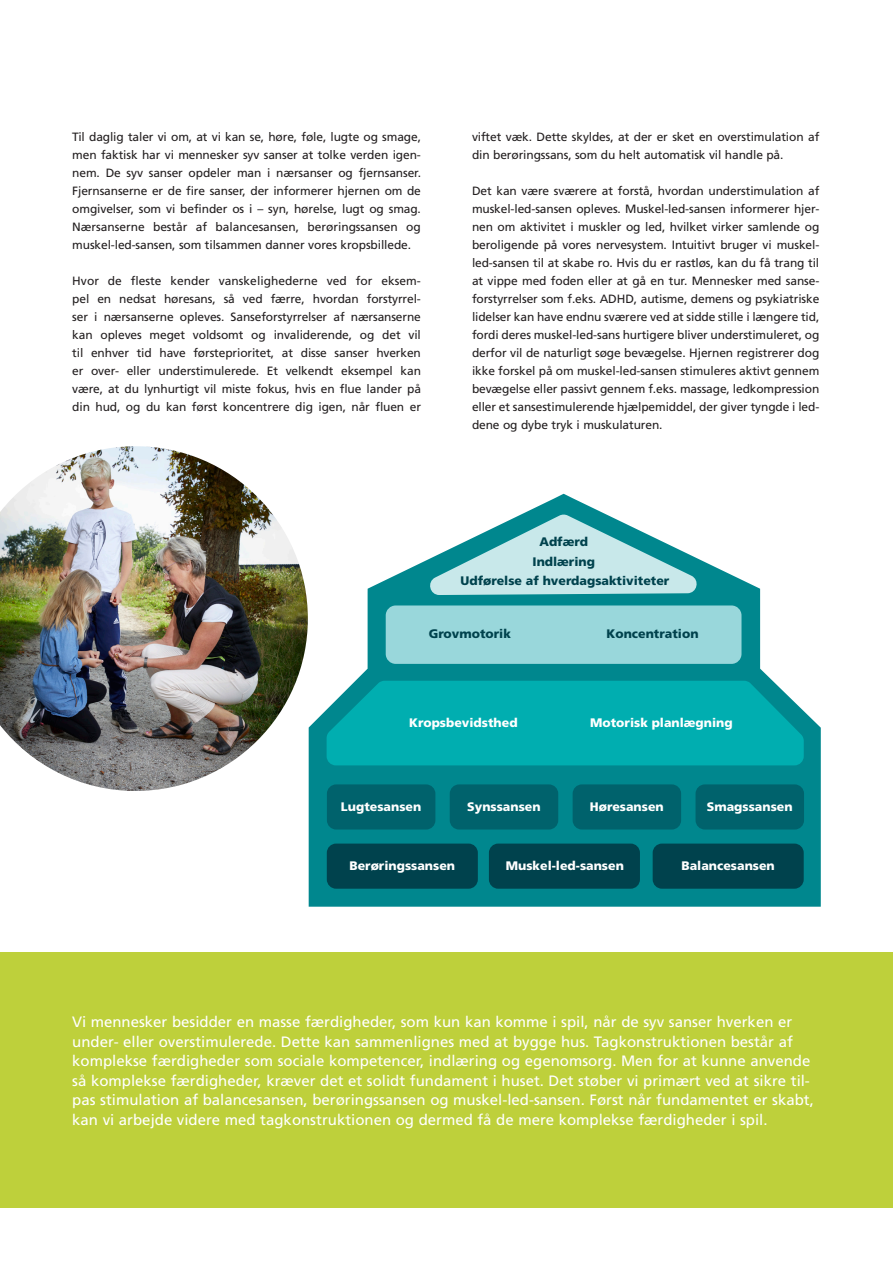
<style>
.page{position:relative;width:893px;height:1263px;background:#fff}
.page>*{position:absolute;margin:0;border:0;box-sizing:border-box;transform-origin:0 0}
.Normal{font:15px/19.5px "Frutiger";color:#fff}
.t1{font:900 12.3px "Frutiger";color:#fff}
.t2{font:900 12.3px "Frutiger";color:#00424d}
.Normal-2{font:12px/18px "Frutiger";letter-spacing:-.01em;color:#231f20;text-align:justify}
</style>
<div class="page">
<div style="left:0;top:952px;width:893px;height:256px;background:#bed03b"></div>
<svg style="left:309px;top:494px;width:512px;height:413px;fill:#00878e"></svg>
<div style="left:327px;top:843px;width:151px;height:46px;background:#00424d;border-radius:9px"></div>
<div style="left:653px;top:843px;width:151px;height:46px;background:#00424d;border-radius:9px"></div>
<div style="left:489px;top:843px;width:151px;height:46px;background:#00424d;border-radius:9px"></div>
<div style="left:450px;top:784px;width:108px;height:45px;background:#00626c;border-radius:9px"></div>
<div style="left:327px;top:784px;width:108px;height:45px;background:#00626c;border-radius:9px"></div>
<div style="left:573px;top:784px;width:108px;height:45px;background:#00626c;border-radius:9px"></div>
<div style="left:695px;top:784px;width:109px;height:45px;background:#00626c;border-radius:9px"></div>
<svg style="left:426px;top:514px;width:274px;height:81px"></svg>
<div style="left:386px;top:605px;width:355px;height:59px;background:#99d7db;border-radius:10px"></div>
<svg style="left:327px;top:681px;width:477px;height:84px;background:#05adaf"></svg>
<img style="left:0;top:446px;width:308px;height:345px">
<p class="Normal-2" style="left:72px;top:128px;width:350px">Til daglig taler vi om, at vi kan se, høre, føle, lugte og smage, men faktisk har vi mennesker syv sanser at tolke verden igen&shy;nem. De syv sanser opdeler man i nærsanser og fjernsanser.<br>Fjernsanserne er de fire sanser, der informerer hjernen om de omgivelser, som vi befinder os i – syn, hørelse, lugt og smag.<br>Nærsanserne består af balancesansen, berøringssansen og muskel-led-sansen, som tilsammen danner vores kropsbillede.</p>
<p class="Normal-2" style="left:72px;top:272px;width:350px">Hvor de fleste kender vanskelighederne ved for eksem&shy;pel en nedsat høresans, så ved færre, hvordan forstyrrel&shy;ser i nærsanserne opleves. Sanseforstyrrelser af nærsanserne kan opleves meget voldsomt og invaliderende, og det vil til enhver tid have førsteprioritet, at disse sanser hverken er over- eller understimulerede. Et velkendt eksempel kan være, at du lynhurtigt vil miste fokus, hvis en flue lander på din hud, og du kan først koncentrere dig igen, når fluen er</p>
<p class="Normal-2" style="left:472px;top:128px;width:349px">viftet væk. Dette skyldes, at der er sket en overstimulation af din berøringssans, som du helt automatisk vil handle på.</p>
<p class="Normal-2" style="left:472px;top:182px;width:349px">Det kan være sværere at forstå, hvordan understimulation af muskel-led-sansen opleves. Muskel-led-sansen informerer hjer&shy;nen om aktivitet i muskler og led, hvilket virker samlende og beroligende på vores nervesystem. Intuitivt bruger vi muskel&shy;led-sansen til at skabe ro. Hvis du er rastløs, kan du få trang til at vippe med foden eller at gå en tur. Mennesker med sanse&shy;forstyrrelser som f.eks. ADHD, autisme, demens og psykiatriske lidelser kan have endnu sværere ved at sidde stille i længere tid, fordi deres muskel-led-sans hurtigere bliver understimuleret, og derfor vil de naturligt søge bevægelse. Hjernen registrerer dog ikke forskel på om muskel-led-sansen stimuleres aktivt gennem bevægelse eller passivt gennem f.eks. massage, ledkompression eller et sansestimulerende hjælpemiddel, der giver tyngde i led&shy;dene og dybe tryk i muskulaturen.</p>
<p class="t2" style="left:539px;top:534px;width:50px">Adfærd</p>
<p class="t2" style="left:533px;top:554px;width:64px">Indlæring</p>
<p class="t2" style="left:460px;top:573px;width:210px">Udførelse af hverdagsaktiviteter</p>
<p class="t2" style="left:429px;top:627px;width:84px">Grovmotorik</p>
<p class="t2" style="left:607px;top:627px;width:94px">Koncentration</p>
<p class="t1" style="left:409px;top:715px;width:110px">Kropsbevidsthed</p>
<p class="t1" style="left:590px;top:715px;width:144px">Motorisk planlægning</p>
<p class="t1" style="left:341px;top:799px;width:82px">Lugtesansen</p>
<p class="t1" style="left:467px;top:799px;width:75px">Synssansen</p>
<p class="t1" style="left:590px;top:799px;width:75px">Høresansen</p>
<p class="t1" style="left:707px;top:799px;width:87px">Smagssansen</p>
<p class="t1" style="left:349px;top:858px;width:107px">Berøringssansen</p>
<p class="t1" style="left:506px;top:858px;width:120px">Muskel-led-sansen</p>
<p class="t1" style="left:681px;top:858px;width:95px">Balancesansen</p>
<p class="Normal" style="left:72px;top:1012px;width:743px">Vi mennesker besidder en masse færdigheder, som kun kan komme i spil, når de syv sanser hverken er under- eller overstimulerede. Dette kan sammenlignes med at bygge hus. Tagkonstruktionen består af komplekse færdigheder som sociale kompetencer, indlæring og egenomsorg. Men for at kunne anvende så komplekse færdigheder, kræver det et solidt fundament i huset. Det støber vi primært ved at sikre til&shy;pas stimulation af balancesansen, berøringssansen og muskel-led-sansen. Først når fundamentet er skabt, kan vi arbejde videre med tagkonstruktionen og dermed få de mere komplekse færdigheder i spil.</p>
</div>
